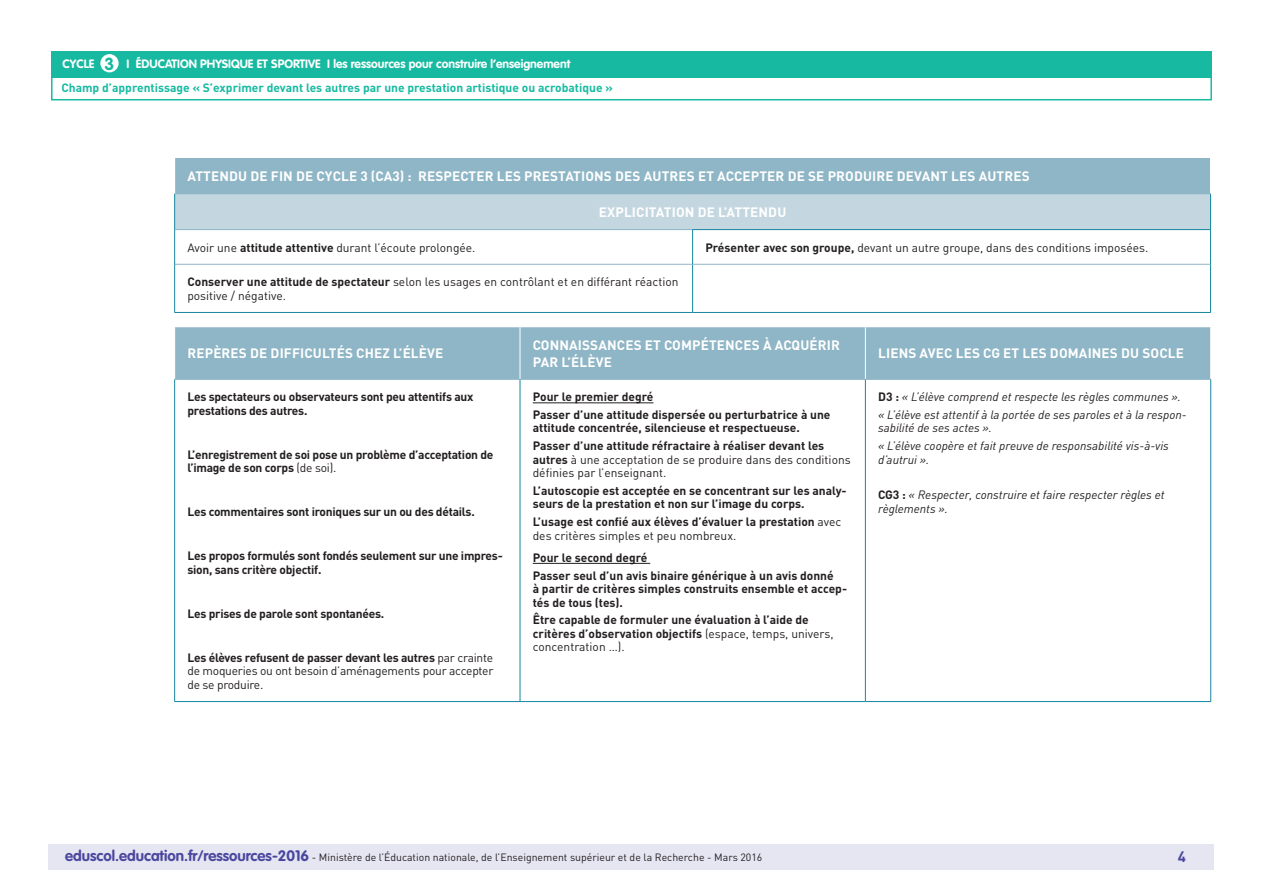
<style>
.page{position:relative;width:1263px;height:893px;background:#fff}
.page>*{position:absolute;margin:0;border:0;box-sizing:border-box;transform-origin:0 0}
.t1{font:700 17.25px "VAG Rounded Std";color:#17baa1}
.t2{font:700 15px "DIN Pro";color:#4a489e}
.Titre_têtière_tablea{font:700 13.5px/16.2px "DIN Pro";letter-spacing:.01em;color:#fff}
.Texte_courant_tablea{font:700 12px/13.5px "DIN Pro";letter-spacing:-.005em;color:#231f20}
.Texte_courant_tablea-2{font:12px/13.5px "DIN Pro";color:#231f20}
.Texte_courant_tablea-3{font:italic 12px/13.5px "DIN Pro";color:#231f20}
.t3{font:700 12px "DIN Pro";color:#17baa1}
.t4{font:700 12px "VAG Rounded Std";color:#fff}
.t5{font:10.5px "DIN Pro";color:#231f20}
.s1{font-weight:700}
.s2{font-weight:400}
.s3{font-weight:700;font-style:normal}
.s4{font-family:"VAG Rounded Std";font-weight:700;font-size:15px;color:#4a489e}
</style>
<div class="page">
<div style="left:49px;top:844px;width:1165px;height:26px;background:#e6e5f2"></div>
<div style="left:51px;top:51px;width:1161px;height:27px;background:#17baa1"></div>
<div style="left:100px;top:54px;width:19px;height:18px;background:#fff;border-radius:50%"></div>
<div style="left:51px;top:75px;width:1161px;height:25px;border:2px solid #17baa1"></div>
<div style="left:175px;top:158px;width:1035px;height:36px;background:#8fb6c6"></div>
<div style="left:175px;top:194px;width:1035px;height:36px;background:#c4d6e0"></div>
<hr style="left:174px;top:193px;width:519px;height:1px;background:#8fb6c6">
<hr style="left:693px;top:193px;width:518px;height:1px;background:#8fb6c6">
<hr style="left:175px;top:229px;width:517px;height:1px;background:#8fb6c6">
<hr style="left:175px;top:264px;width:518px;height:1px;background:#8fb6c6">
<hr style="left:693px;top:264px;width:517px;height:1px;background:#8fb6c6">
<hr style="left:174px;top:194px;width:1px;height:36px;background:#16879f">
<hr style="left:1210px;top:194px;width:1px;height:35px;background:#16879f">
<hr style="left:174px;top:230px;width:1px;height:34px;background:#16879f">
<hr style="left:692px;top:229px;width:519px;height:1px;background:#16879f">
<hr style="left:692px;top:230px;width:1px;height:34px;background:#16879f">
<hr style="left:1210px;top:230px;width:1px;height:34px;background:#16879f">
<hr style="left:174px;top:264px;width:1px;height:48px;background:#16879f">
<hr style="left:692px;top:265px;width:1px;height:47px;background:#16879f">
<hr style="left:1210px;top:264px;width:1px;height:48px;background:#16879f">
<hr style="left:174px;top:312px;width:519px;height:1px;background:#16879f">
<hr style="left:693px;top:312px;width:518px;height:1px;background:#16879f">
<div style="left:175px;top:327px;width:1035px;height:52px;background:#8fb6c6"></div>
<hr style="left:520px;top:327px;width:1px;height:52px;background:#fff">
<hr style="left:865px;top:327px;width:1px;height:52px;background:#fff">
<hr style="left:174px;top:379px;width:346px;height:1px;background:#8fb6c6">
<hr style="left:520px;top:379px;width:345px;height:1px;background:#8fb6c6">
<hr style="left:865px;top:379px;width:346px;height:1px;background:#8fb6c6">
<hr style="left:174px;top:380px;width:1px;height:321px;background:#16879f">
<hr style="left:520px;top:380px;width:1px;height:321px;background:#16879f">
<hr style="left:865px;top:380px;width:1px;height:321px;background:#16879f">
<hr style="left:1210px;top:380px;width:1px;height:321px;background:#16879f">
<hr style="left:174px;top:701px;width:346px;height:1px;background:#16879f">
<hr style="left:520px;top:701px;width:345px;height:1px;background:#16879f">
<hr style="left:865px;top:701px;width:346px;height:1px;background:#16879f">
<hr style="left:533px;top:403px;width:120px;height:1px;background:#231f20">
<hr style="left:533px;top:563px;width:117px;height:1px;background:#231f20">
<p class="t4" style="left:63px;top:57px;width:33px">CYCLE</p>
<p class="t4" style="left:127px;top:57px;width:445px">I ÉDUCATION PHYSIQUE ET SPORTIVE I les ressources pour construire l’enseignement</p>
<h1 class="t1" style="left:105px;top:53px;width:11px">3</h1>
<p class="t3" style="left:61px;top:79px;width:553px">Champ d’apprentissage « S’exprimer devant les autres par une prestation artistique ou acrobatique »</p>
<p class="Titre_têtière_tablea" style="left:187px;top:167px;width:844px">ATTENDU DE FIN DE CYCLE 3 (CA3) : RESPECTER LES PRESTATIONS DES AUTRES ET ACCEPTER DE SE PRODUIRE DEVANT LES AUTRES</p>
<p class="Titre_têtière_tablea" style="left:599px;top:203px;width:189px">EXPLICITATION DE L’ATTENDU</p>
<p class="Texte_courant_tablea-2" style="left:187px;top:240px;width:290px">Avoir une <span class="s1">attitude attentive</span> durant l’écoute prolongée.</p>
<p class="Texte_courant_tablea-2" style="left:705px;top:240px;width:445px"><span class="s1">Présenter avec son groupe,</span> devant un autre groupe, dans des conditions imposées.</p>
<p class="Texte_courant_tablea-2" style="left:187px;top:275px;width:493px"><span class="s1">Conserver une attitude de spectateur</span> selon les usages en contrôlant et en différant réaction positive / négative.</p>
<p class="Titre_têtière_tablea" style="left:187px;top:345px;width:257px">REPÈRES DE DIFFICULTÉS CHEZ L’ÉLÈVE</p>
<p class="Titre_têtière_tablea" style="left:533px;top:337px;width:309px">CONNAISSANCES ET COMPÉTENCES À ACQUÉRIR<br>PAR L’ÉLÈVE</p>
<p class="Titre_têtière_tablea" style="left:878px;top:345px;width:307px">LIENS AVEC LES CG ET LES DOMAINES DU SOCLE</p>
<p class="Texte_courant_tablea" style="left:187px;top:390px;width:288px">Les spectateurs ou observateurs sont peu attentifs aux prestations des autres.</p>
<p class="Texte_courant_tablea" style="left:187px;top:447px;width:308px">L’enregistrement de soi pose un problème d’acceptation de l’image de son corps <span class="s2">(de soi).</span></p>
<p class="Texte_courant_tablea" style="left:187px;top:505px;width:289px">Les commentaires sont ironiques sur un ou des détails.</p>
<p class="Texte_courant_tablea" style="left:187px;top:549px;width:317px">Les propos formulés sont fondés seulement sur une impres&shy;sion, sans critère objectif.</p>
<p class="Texte_courant_tablea" style="left:187px;top:606px;width:198px">Les prises de parole sont spontanées.</p>
<p class="Texte_courant_tablea-2" style="left:187px;top:650px;width:308px;text-align:justify"><span class="s1">Les élèves refusent de passer devant les autres</span> par crainte de moqueries ou ont besoin d’aménagements pour accepter de se produire.</p>
<p class="Texte_courant_tablea" style="left:533px;top:390px;width:122px">Pour le premier degré</p>
<p class="Texte_courant_tablea" style="left:533px;top:407px;width:299px">Passer d’une attitude dispersée ou perturbatrice à une attitude concentrée, silencieuse et respectueuse.</p>
<p class="Texte_courant_tablea-2" style="left:533px;top:439px;width:319px"><span class="s1">Passer d’une attitude réfractaire à réaliser devant les autres</span> à une acceptation de se produire dans des conditions définies par l’enseignant.</p>
<p class="Texte_courant_tablea" style="left:533px;top:483px;width:315px">L’autoscopie est acceptée en se concentrant sur les analy&shy;seurs de la prestation et non sur l’image du corps.</p>
<p class="Texte_courant_tablea" style="left:533px;top:515px;width:310px">L’usage est confié aux élèves d’évaluer la prestation <span class="s2">avec des critères simples et peu nombreux.</span></p>
<p class="Texte_courant_tablea" style="left:533px;top:550px;width:116px">Pour le second degré</p>
<p class="Texte_courant_tablea" style="left:533px;top:568px;width:316px">Passer seul d’un avis binaire générique à un avis donné<br>à partir de critères simples construits ensemble et accep&shy;tés de tous (tes).</p>
<p class="Texte_courant_tablea" style="left:533px;top:613px;width:302px">Être capable de formuler une évaluation à l’aide de critères d’observation objectifs <span class="s2">(espace, temps, univers, concentration …).</span></p>
<p class="Texte_courant_tablea-3" style="left:878px;top:390px;width:304px"><span class="s3">D3 :</span> « L’élève comprend et respecte les règles communes ».</p>
<p class="Texte_courant_tablea-3" style="left:878px;top:408px;width:310px">« L’élève est attentif à la portée de ses paroles et à la respon&shy;sabilité de ses actes ».</p>
<p class="Texte_courant_tablea-3" style="left:878px;top:439px;width:292px">« L’élève coopère et fait preuve de responsabilité vis-à-vis d’autrui ».</p>
<p class="Texte_courant_tablea-3" style="left:878px;top:488px;width:288px"><span class="s3">CG3 :</span> « Respecter, construire et faire respecter règles et règlements ».</p>
<p class="t5" style="left:65px;top:850px;width:699px"><span class="s4">eduscol.education.fr/ressources-2016</span> - Ministère de l’Éducation nationale, de l’Enseignement supérieur et de la Recherche - Mars 2016</p>
<p class="t2" style="left:1178px;top:846px;width:10px">4</p>
</div>
